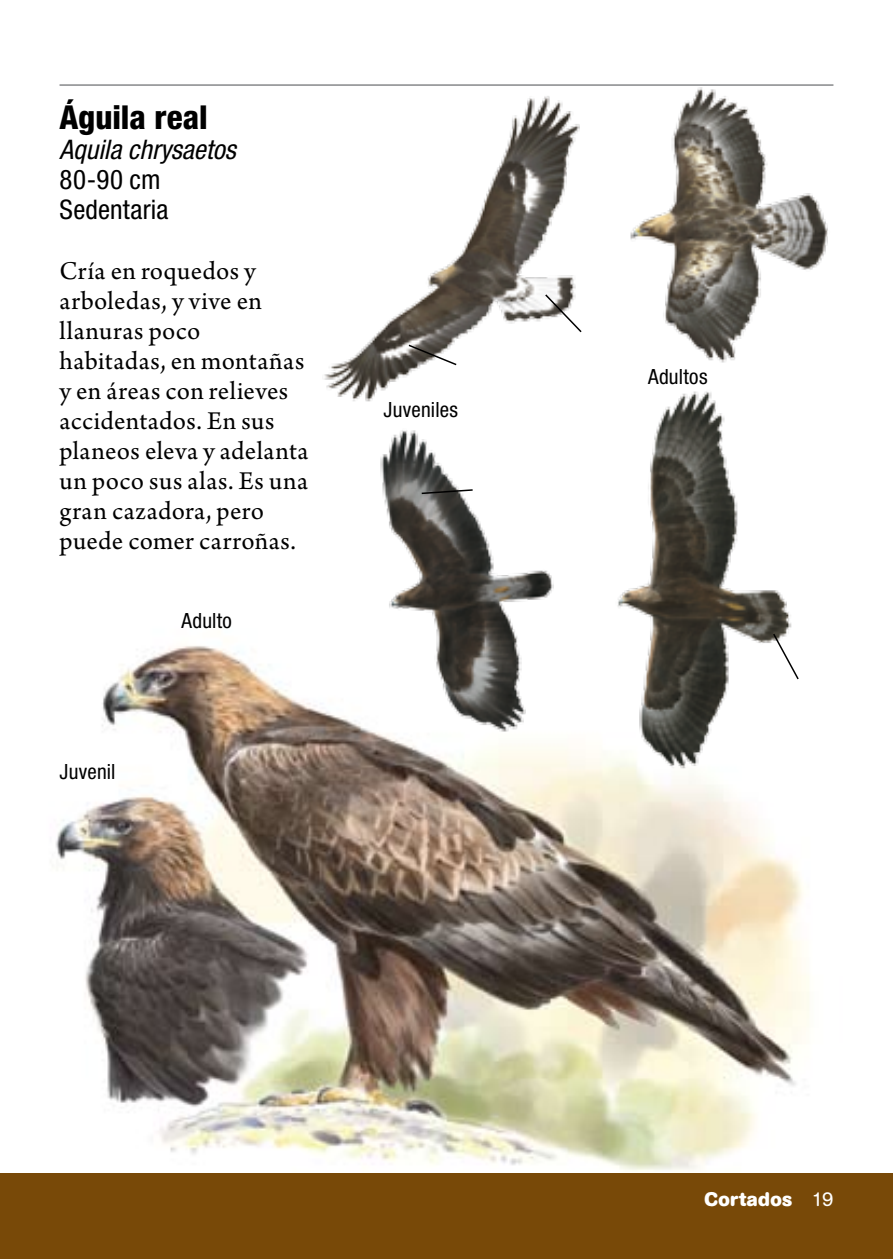
<style>
.page{position:relative;width:893px;height:1259px;background:#fff}
.page>*{position:absolute;margin:0;border:0;box-sizing:border-box;transform-origin:0 0}
.Especie{font:800 condensed 33px "Helvetica Neue";color:#000}
.txt{font:27px/30px "Arno Pro";letter-spacing:.015em;color:#000}
.Característica{font:condensed 27px "Helvetica Neue";letter-spacing:.01em;color:#000}
.Nombre_científico{font:italic condensed 27px "Helvetica Neue";color:#000}
.Índice_sección{font:condensed 21px "Helvetica Neue";letter-spacing:.01em;color:#000}
.t1{font:700 19.5px "AG Book Rounded";letter-spacing:.02em;color:#fff}
.s1{font-weight:400}
</style>
<div class="page">
<img style="left:15px;top:646px;width:839px;height:528px">
<div style="left:0;top:1174px;width:893px;height:85px;background:#784908"></div>
<img style="left:314px;top:84px;width:534px;height:687px">
<hr style="left:60px;top:84px;width:773px;height:2px;background:#87888a">
<svg style="left:544px;top:293px;width:39px;height:41px"></svg>
<svg style="left:772px;top:632px;width:28px;height:49px"></svg>
<svg style="left:407px;top:343px;width:51px;height:23px"></svg>
<svg style="left:420px;top:488px;width:54px;height:7px"></svg>
<p class="Especie" style="left:60px;top:97px;width:150px">Águila real</p>
<p class="Nombre_científico" style="left:60px;top:134px;width:178px">Aquila chrysaetos</p>
<p class="Característica" style="left:60px;top:164px;width:103px">80-90 cm</p>
<p class="Característica" style="left:60px;top:194px;width:110px">Sedentaria</p>
<p class="txt" style="left:60px;top:257px;width:251px">Cría en roquedos y arboledas, y vive en llanuras poco habitadas, en montañas y en áreas con relieves accidentados. En sus planeos eleva y adelanta un poco sus alas. Es una gran cazadora, pero puede comer carroñas.</p>
<p class="Índice_sección" style="left:60px;top:759px;width:58px">Juvenil</p>
<p class="Índice_sección" style="left:181px;top:608px;width:52px">Adulto</p>
<p class="Índice_sección" style="left:384px;top:398px;width:76px">Juveniles</p>
<p class="Índice_sección" style="left:648px;top:364px;width:61px">Adultos</p>
<p class="t1" style="left:705px;top:1188px;width:130px">Cortados <span class="s1">19</span></p>
</div>
